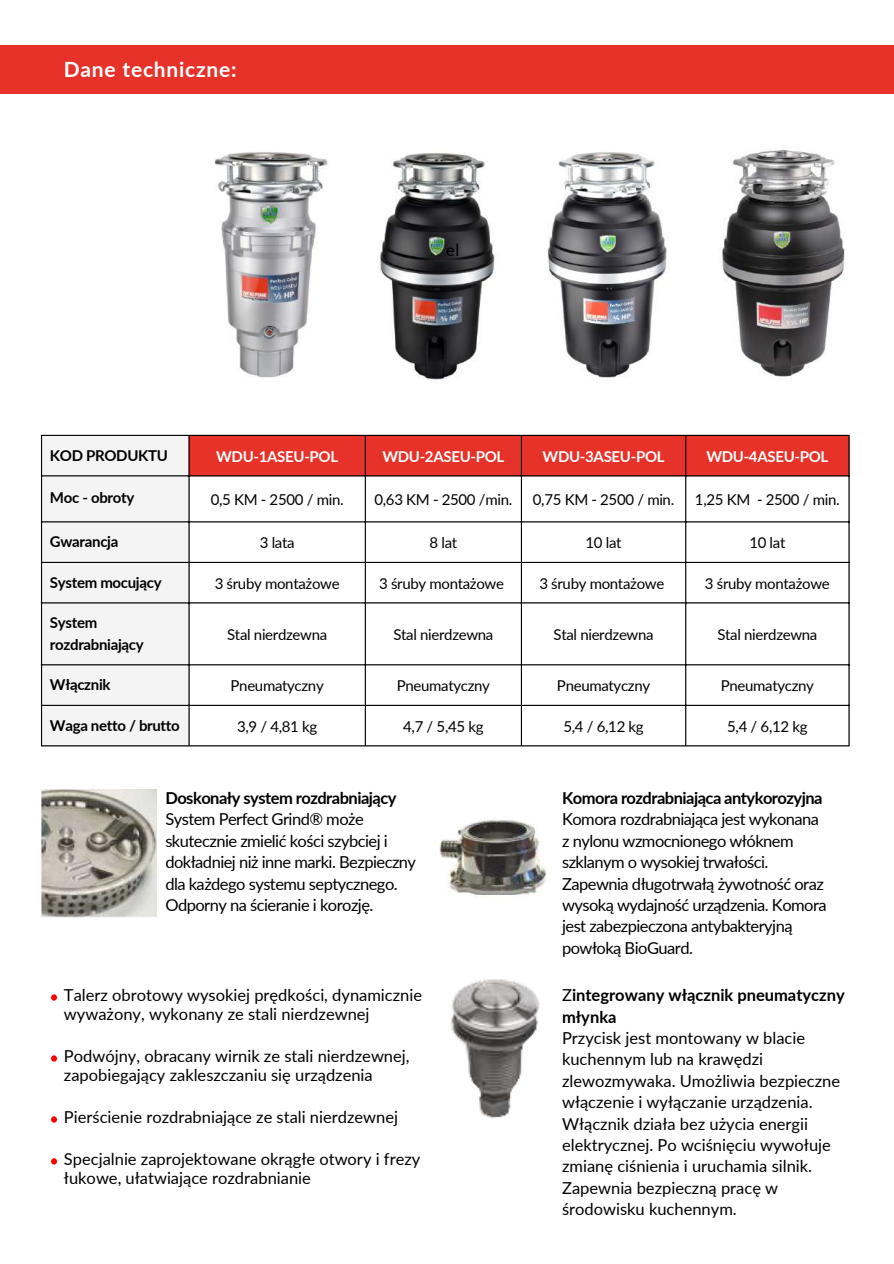
<style>
.page{position:relative;width:894px;height:1264px;background:#fff}
.page>*{position:absolute;margin:0;border:0;box-sizing:border-box;transform-origin:0 0}
.t1{font:700 21px "Lato";letter-spacing:.035em;color:#fff}
.t2{font:16.8px "Lato";color:#000}
.t3{font:16.5px/21.3px "Lato";color:#000}
.t4{font:16.5px/21.3px "Lato";letter-spacing:-.03em;color:#000}
.t5{font:700 16.5px "Lato";letter-spacing:-.03em;color:#000}
.t6{font:700 16.5px/21.3px "Lato";color:#000}
.t7{font:15px "Lato";letter-spacing:-.02em;color:#000}
.t8{font:700 15px/21.3px "Lato";letter-spacing:-.02em;color:#000}
.t9{font:700 15px "Lato";letter-spacing:-.02em;color:#fff}
.s1{font-weight:400}
</style>
<div class="page">
<div style="left:42px;top:436px;width:146px;height:309px;background:#f4f4f4"></div>
<div style="left:189px;top:436px;width:659px;height:39px;background:#e63229"></div>
<hr style="left:41px;top:436px;width:1px;height:309px;background:#000">
<hr style="left:188px;top:436px;width:1px;height:309px;background:#000">
<hr style="left:364px;top:436px;width:2px;height:309px;background:#000">
<hr style="left:520px;top:436px;width:2px;height:309px;background:#000">
<hr style="left:685px;top:436px;width:1px;height:309px;background:#000">
<hr style="left:848px;top:436px;width:1px;height:309px;background:#000">
<hr style="left:41px;top:435px;width:808px;height:1px;background:#000">
<hr style="left:41px;top:475px;width:808px;height:1px;background:#000">
<hr style="left:41px;top:521px;width:808px;height:1px;background:#000">
<hr style="left:41px;top:562px;width:808px;height:1px;background:#000">
<hr style="left:41px;top:602px;width:808px;height:1px;background:#000">
<hr style="left:41px;top:664px;width:808px;height:1px;background:#000">
<hr style="left:41px;top:704px;width:808px;height:2px;background:#000">
<hr style="left:41px;top:745px;width:808px;height:1px;background:#000">
<img style="left:214px;top:152px;width:114px;height:226px">
<img style="left:378px;top:152px;width:117px;height:228px">
<img style="left:547px;top:152px;width:120px;height:226px">
<img style="left:722px;top:149px;width:123px;height:230px">
<div style="left:0;top:45px;width:893px;height:49px;background:#e63229"></div>
<img style="left:439px;top:820px;width:108px;height:77px">
<img style="left:41px;top:789px;width:116px;height:128px">
<svg style="left:51px;top:994px;width:6px;height:6px"></svg>
<svg style="left:51px;top:1055px;width:6px;height:6px"></svg>
<svg style="left:51px;top:1116px;width:6px;height:6px"></svg>
<svg style="left:51px;top:1158px;width:6px;height:6px"></svg>
<img style="left:450px;top:979px;width:90px;height:140px">
<p class="t1" style="left:64px;top:56px;width:174px">Dane techniczne:</p>
<p class="t2" style="left:446px;top:239px;width:15px">el</p>
<p class="t8" style="left:50px;top:444px;width:119px">KOD PRODUKTU</p>
<p class="t9" style="left:216px;top:447px;width:123px">WDU-1ASEU-POL</p>
<p class="t9" style="left:382px;top:447px;width:123px">WDU-2ASEU-POL</p>
<p class="t9" style="left:542px;top:447px;width:123px">WDU-3ASEU-POL</p>
<p class="t9" style="left:706px;top:447px;width:123px">WDU-4ASEU-POL</p>
<p class="t8" style="left:50px;top:487px;width:86px">Moc - obroty</p>
<p class="t7" style="left:211px;top:490px;width:134px">0,5 KM - 2500 / min.</p>
<p class="t7" style="left:374px;top:490px;width:139px">0,63 KM - 2500 /min.</p>
<p class="t7" style="left:532px;top:490px;width:143px">0,75 KM - 2500 / min.</p>
<p class="t7" style="left:694px;top:490px;width:146px">1,25 KM - 2500 / min.</p>
<p class="t8" style="left:50px;top:531px;width:70px">Gwarancja</p>
<p class="t7" style="left:260px;top:533px;width:36px">3 lata</p>
<p class="t7" style="left:429px;top:533px;width:29px">8 lat</p>
<p class="t7" style="left:585px;top:533px;width:38px">10 lat</p>
<p class="t7" style="left:749px;top:533px;width:38px">10 lat</p>
<p class="t8" style="left:50px;top:571px;width:113px">System mocujący</p>
<p class="t7" style="left:215px;top:574px;width:126px">3 śruby montażowe</p>
<p class="t7" style="left:379px;top:574px;width:126px">3 śruby montażowe</p>
<p class="t7" style="left:539px;top:574px;width:126px">3 śruby montażowe</p>
<p class="t7" style="left:704px;top:574px;width:126px">3 śruby montażowe</p>
<p class="t8" style="left:50px;top:612px;width:95px">System rozdrabniający</p>
<p class="t7" style="left:227px;top:624px;width:101px">Stal nierdzewna</p>
<p class="t7" style="left:393px;top:624px;width:101px">Stal nierdzewna</p>
<p class="t7" style="left:553px;top:624px;width:101px">Stal nierdzewna</p>
<p class="t7" style="left:717px;top:624px;width:101px">Stal nierdzewna</p>
<p class="t8" style="left:50px;top:673px;width:62px">Włącznik</p>
<p class="t7" style="left:230px;top:676px;width:95px">Pneumatyczny</p>
<p class="t7" style="left:396px;top:676px;width:95px">Pneumatyczny</p>
<p class="t7" style="left:557px;top:676px;width:95px">Pneumatyczny</p>
<p class="t7" style="left:720px;top:676px;width:95px">Pneumatyczny</p>
<p class="t8" style="left:50px;top:714px;width:131px">Waga netto / brutto</p>
<p class="t7" style="left:237px;top:717px;width:82px">3,9 / 4,81 kg</p>
<p class="t7" style="left:403px;top:717px;width:82px">4,7 / 5,45 kg</p>
<p class="t7" style="left:563px;top:717px;width:82px">5,4 / 6,12 kg</p>
<p class="t7" style="left:727px;top:717px;width:82px">5,4 / 6,12 kg</p>
<p class="t5" style="left:165px;top:787px;width:232px">Doskonały system rozdrabniający</p>
<p class="t4" style="left:165px;top:808px;width:252px">System Perfect Grind® może skutecznie zmielić kości szybciej i dokładniej niż inne marki. Bezpieczny dla każdego systemu septycznego.<br>Odporny na ścieranie i korozję.</p>
<p class="t3" style="left:64px;top:985px;width:359px;line-height:19.2px">Talerz obrotowy wysokiej prędkości, dynamicznie wyważony, wykonany ze stali nierdzewnej</p>
<p class="t3" style="left:64px;top:1046px;width:347px;line-height:19.2px">Podwójny, obracany wirnik ze stali nierdzewnej, zapobiegający zakleszczaniu się urządzenia</p>
<p class="t3" style="left:64px;top:1106px;width:335px">Pierścienie rozdrabniające ze stali nierdzewnej</p>
<p class="t3" style="left:64px;top:1149px;width:358px;line-height:19.2px">Specjalnie zaprojektowane okrągłe otwory i frezy łukowe, ułatwiające rozdrabnianie</p>
<p class="t5" style="left:562px;top:787px;width:262px">Komora rozdrabniająca antykorozyjna</p>
<p class="t4" style="left:562px;top:808px;width:266px">Komora rozdrabniająca jest wykonana z nylonu wzmocnionego włóknem szklanym o wysokiej trwałości.<br>Zapewnia długotrwałą żywotność oraz wysoką wydajność urządzenia. Komora jest zabezpieczona antybakteryjną powłoką BioGuard.</p>
<p class="t6" style="left:562px;top:984px;width:284px"><span class="s1">Z</span>integrowany włącznik pneumatyczny młynka</p>
<p class="t3" style="left:562px;top:1026px;width:279px">Przycisk jest montowany w blacie kuchennym lub na krawędzi zlewozmywaka. Umożliwia bezpieczne włączenie i wyłączanie urządzenia.<br>Włącznik działa bez użycia energii elektrycznej. Po wciśnięciu wywołuje zmianę ciśnienia i uruchamia silnik.<br>Zapewnia bezpieczną pracę w środowisku kuchennym.</p>
</div>
